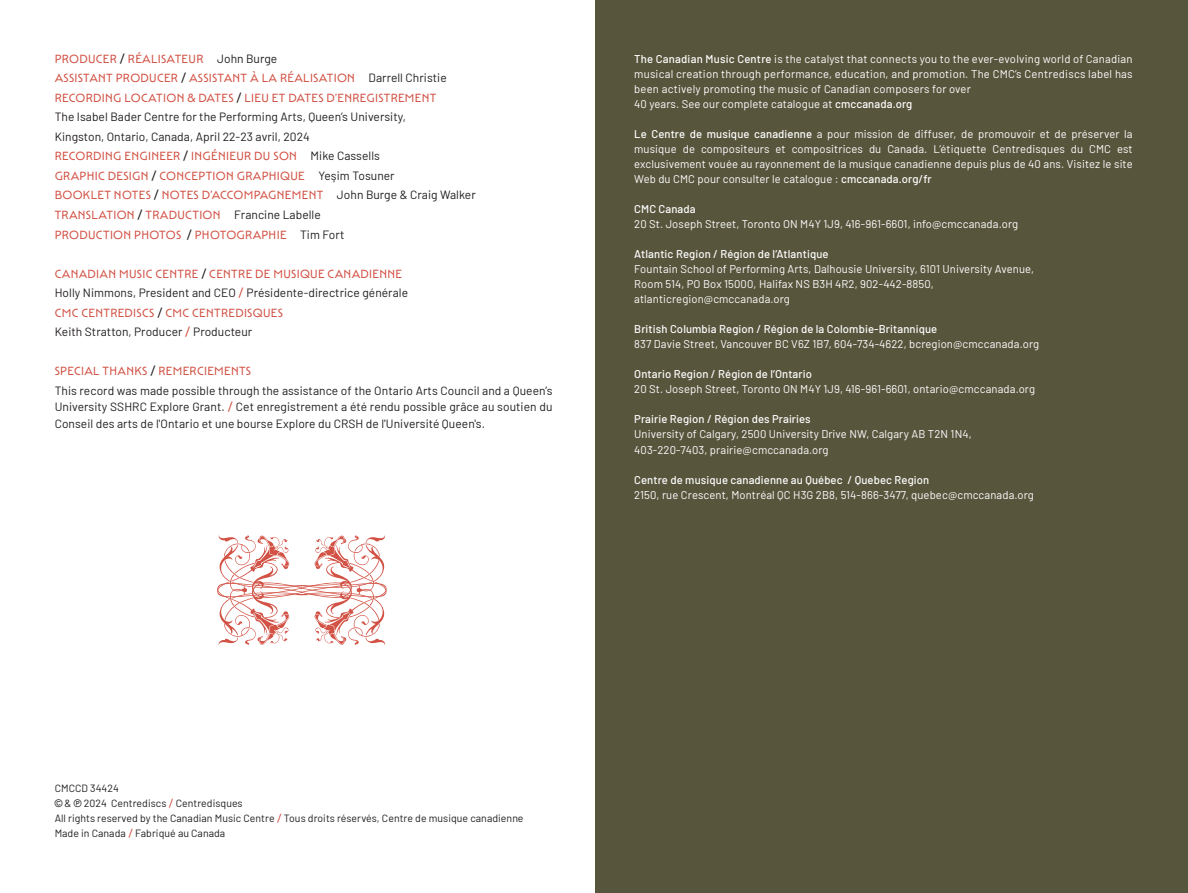
<style>
.page{position:relative;width:1188px;height:893px;background:#fff}
.page>*{position:absolute;margin:0;border:0;box-sizing:border-box;transform-origin:0 0}
.t1{font:12px/19.5px "Mendl Sans Dusk";letter-spacing:.025em;color:#d25245}
.t2{font:12px/16.5px "Barlow";letter-spacing:.005em;color:#211d1e}
.t3{font:11.25px/15px "Barlow";letter-spacing:.01em;color:#fff}
.t4{font:500 11.25px "Barlow";letter-spacing:.01em;color:#fff}
.t5{font:10.5px/15px "Barlow";letter-spacing:.005em;color:#211d1e}
.s1{color:#211d1e}
.s2{font-family:"Barlow";color:#211d1e}
.s3{font-family:"Mendl Sans Dusk";color:#d25245}
.s4{font-weight:500}
.s5{font-family:"Arial"}
</style>
<div class="page">
<div style="left:596px;top:0;width:592px;height:893px;background:#58553d"></div>
<svg style="left:217px;top:535px;width:170px;height:110px"></svg>
<p class="t1" style="left:55px;top:49px;width:394px">PRODUCER <span class="s1">/</span> RÉALISATEUR <span class="s2">John Burge<br></span>ASSISTANT PRODUCER <span class="s1">/</span> ASSISTANT À LA RÉALISATION <span class="s2">Darrell Christie<br></span>RECORDING LOCATION &amp; DATES <span class="s1">/</span> LIEU ET DATES D’ENREGISTREMENT</p>
<p class="t2" style="left:55px;top:106px;width:353px;line-height:19.5px">The Isabel Bader Centre for the Performing Arts, Queen’s University,<br>Kingston, Ontario, Canada, April 22-23 avril, 2024</p>
<p class="t1" style="left:55px;top:146px;width:423px">RECORDING ENGINEER <span class="s1">/</span> INGÉNIEUR DU SON <span class="s2">Mike Cassells<br></span>GRAPHIC DESIGN <span class="s1">/</span> CONCEPTION GRAPHIQUE <span class="s2">Yeşim Tosuner<br></span>BOOKLET NOTES <span class="s1">/</span> NOTES D’ACCOMPAGNEMENT <span class="s2">John Burge &amp; Craig Walker </span>TRANSLATION <span class="s1">/</span> TRADUCTION <span class="s2">Francine Labelle<br></span>PRODUCTION PHOTOS <span class="s1">/</span> PHOTOGRAPHIE <span class="s2">Tim Fort</span></p>
<p class="t1" style="left:55px;top:263px;width:349px">CANADIAN MUSIC CENTRE <span class="s1">/</span> CENTRE DE MUSIQUE CANADIENNE</p>
<p class="t2" style="left:55px;top:283px;width:355px">Holly Nimmons, President and CEO <span class="s3">/</span> Présidente-directrice générale</p>
<p class="t1" style="left:55px;top:302px;width:230px">CMC CENTREDISCS <span class="s1">/</span> CMC CENTREDISQUES</p>
<p class="t2" style="left:55px;top:322px;width:199px">Keith Stratton, Producer <span class="s3">/</span> Producteur</p>
<p class="t1" style="left:55px;top:361px;width:198px">SPECIAL THANKS <span class="s1">/</span> REMERCIEMENTS</p>
<p class="t2" style="left:55px;top:381px;width:499px;text-align:justify">This record was made possible through the assistance of the Ontario Arts Council and a Queen’s University SSHRC Explore Grant. <span class="s3">/</span> Cet enregistrement a été rendu possible grâce au soutien du Conseil des arts de l'Ontario et une bourse Explore du CRSH de l'Université Queen's.</p>
<p class="t3" style="left:634px;top:51px;width:500px"><span class="s4">The Canadian Music Centre</span> is the catalyst that connects you to the ever-evolving world of Canadian musical creation through performance, education, and promotion. The CMC’s Centrediscs label has been actively promoting the music of Canadian composers for over<br>40 years. See our complete catalogue at <span class="s4">cmccanada.org</span></p>
<p class="t3" style="left:634px;top:126px;width:500px;text-align:justify"><span class="s4">Le Centre de musique canadienne</span> a pour mission de diffuser, de promouvoir et de préserver la musique de compositeurs et compositrices du Canada. L’étiquette Centredisques du CMC est exclusivement vouée au rayonnement de la musique canadienne depuis plus de 40 ans. Visitez le site Web du CMC pour consulter le catalogue : <span class="s4">cmccanada.org/fr</span></p>
<p class="t4" style="left:634px;top:201px;width:63px">CMC Canada</p>
<p class="t3" style="left:634px;top:216px;width:385px">20 St. Joseph Street, Toronto ON M4Y 1J9, 416-961-6601, info@cmccanada.org</p>
<p class="t4" style="left:634px;top:246px;width:196px">Atlantic Region / Région de l’Atlantique</p>
<p class="t3" style="left:634px;top:261px;width:401px">Fountain School of Performing Arts, Dalhousie University, 6101 University Avenue,<br>Room 514, PO Box 15000, Halifax NS B3H 4R2, 902-442-8850, atlanticregion@cmccanada.org</p>
<p class="t4" style="left:634px;top:321px;width:305px">British Columbia Region / Région de la Colombie-Britannique</p>
<p class="t3" style="left:634px;top:336px;width:406px">837 Davie Street, Vancouver BC V6Z 1B7, 604-734-4622, bcregion@cmccanada.org</p>
<p class="t4" style="left:634px;top:366px;width:179px">Ontario Region / Région de l’Ontario</p>
<p class="t3" style="left:634px;top:381px;width:402px">20 St. Joseph Street, Toronto ON M4Y 1J9, 416-961-6601, ontario@cmccanada.org</p>
<p class="t4" style="left:634px;top:411px;width:178px">Prairie Region / Région des Prairies</p>
<p class="t3" style="left:634px;top:426px;width:339px">University of Calgary, 2500 University Drive NW, Calgary AB T2N 1N4,<br>403-220-7403, prairie@cmccanada.org</p>
<p class="t4" style="left:634px;top:471px;width:297px">Centre de musique canadienne au Québec / Quebec Region</p>
<p class="t3" style="left:634px;top:486px;width:401px">2150, rue Crescent, Montréal QC H3G 2B8, 514-866-3477, quebec@cmccanada.org</p>
<p class="t5" style="left:55px;top:779px;width:470px">CMCCD 34424<br><span class="s5">©</span> &amp; <span class="s5">℗</span> 2024 Centrediscs <span class="s3">/</span> Centredisques<br>All rights reserved by the Canadian Music Centre <span class="s3">/</span> Tous droits réservés, Centre de musique canadienne Made in Canada <span class="s3">/</span> Fabriqué au Canada</p>
</div>
